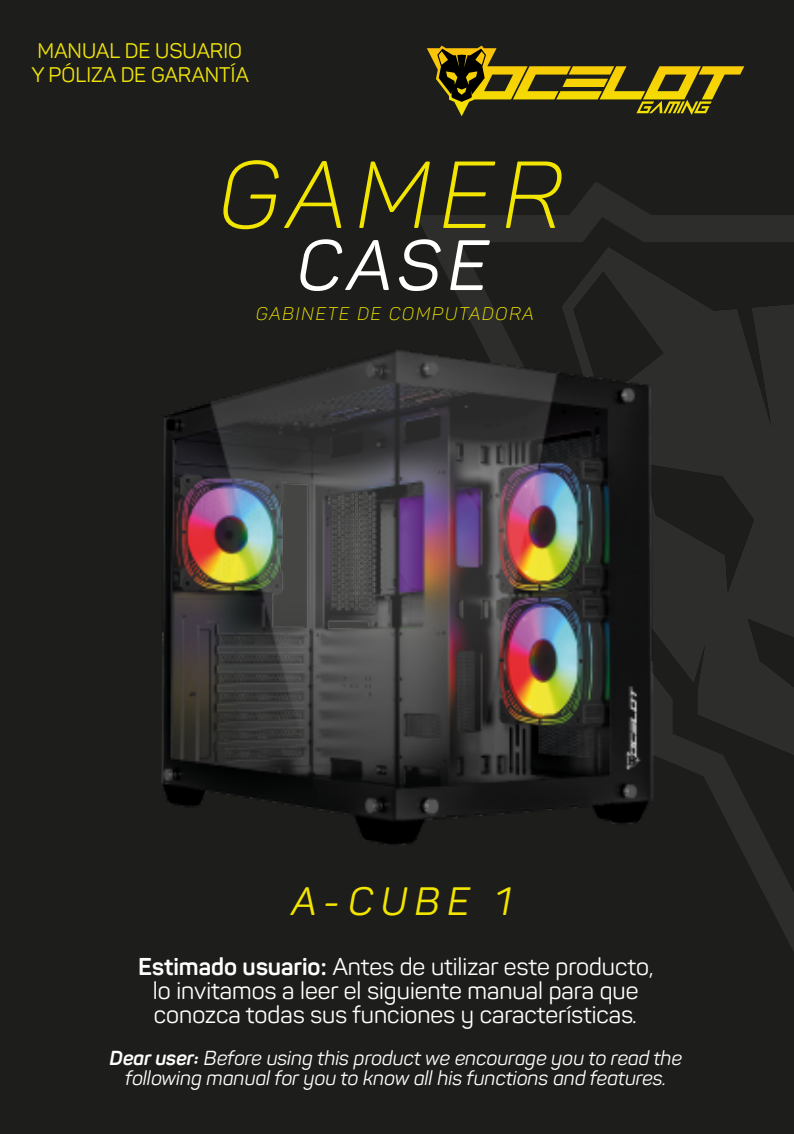
<style>
.page{position:relative;width:794px;height:1134px;background:#1d1d1b}
.page>*{position:absolute;margin:0;border:0;box-sizing:border-box;transform-origin:0 0}
.t1{font:93.6px "Panton Lightitalic Caps";letter-spacing:.1em;color:#f2e500}
.t2{font:italic 70px "Panton";color:#fff}
.t3{font:italic 39.2px "Panton";color:#f2e500}
.t4{font:24px/24px "Panton";color:#fff;text-align:center}
.t5{font:20.8px/24.4px "Panton";color:#f0e40b}
.t6{font:italic 20px/20px "Panton";color:#fff;text-align:center}
.t7{font:18px "Panton Lightitalic Caps";letter-spacing:.1em;color:#f2e500}
.s1{font-weight:700}
.s2{font-style:italic}
</style>
<div class="page">
<svg style="left:416px;top:182px;width:378px;height:769px"></svg>
<svg style="left:561px;top:247px;width:233px;height:508px;fill:#2d2d2b"></svg>
<svg style="left:427px;top:46px;width:317px;height:70px"></svg>
<img style="left:162px;top:350px;width:491px;height:495px">
<p class="t5" style="left:31px;top:39px;width:219px">MANUAL DE USUARIO<br>Y PÓLIZA DE GARANTÍA</p>
<h1 class="t1" style="left:219px;top:138px;width:345px">GAMER</h1>
<h2 class="t2" style="left:296px;top:223px;width:194px">CASE</h2>
<p class="t7" style="left:256px;top:302px;width:279px">GABINETE DE COMPUTADORA</p>
<h3 class="t3" style="left:291px;top:877px;width:221px">A-CUBE 1</h3>
<p class="t4" style="left:138px;top:954px;width:517px"><span class="s1">Estimado usuario:</span> Antes de utilizar este producto, lo invitamos a leer el siguiente manual para que conozca todas sus funciones y características<span class="s2">.</span></p>
<p class="t6" style="left:109px;top:1048px;width:574px"><span class="s1">Dear user:</span> Before using this product we encourage you to read the following manual for you to know all his functions and features.</p>
</div>
